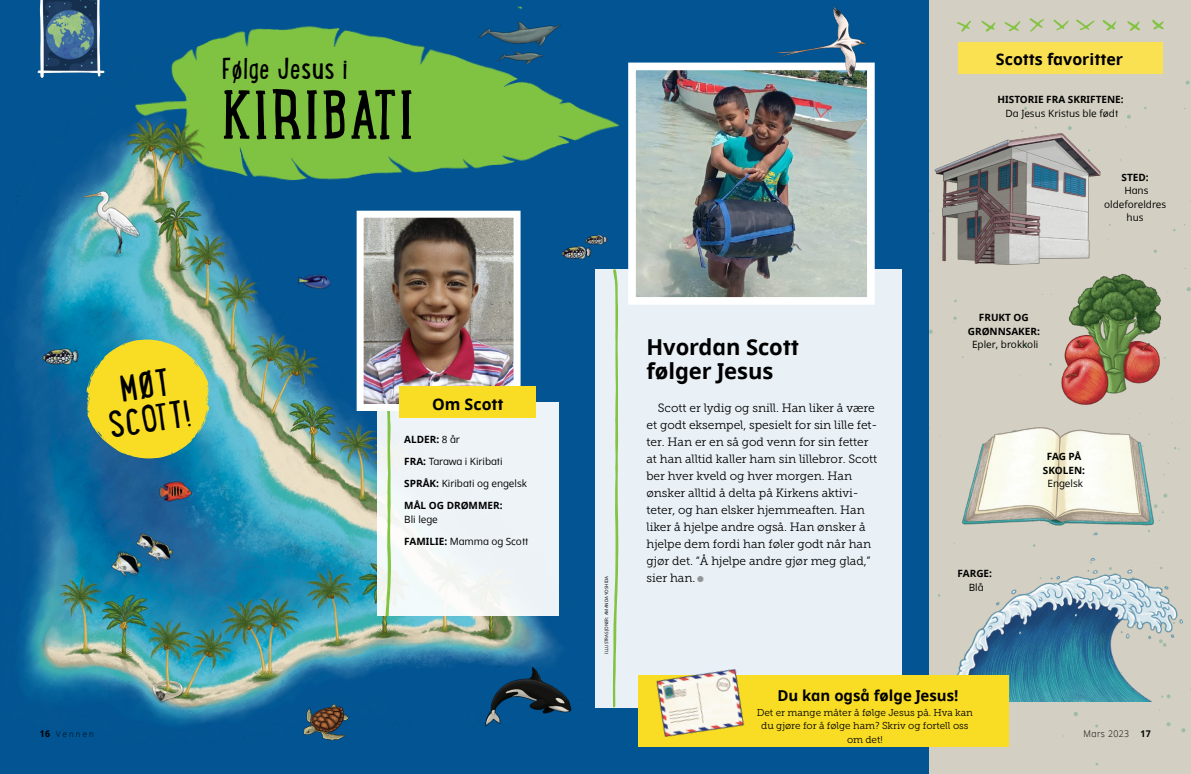
<style>
.page{position:relative;width:1191px;height:774px;background:#fff}
.page>*{position:absolute;margin:0;border:0;box-sizing:border-box;transform-origin:0 0}
.ARTCL_title_Lunchbox{font:74px "Lunch Box Slab";letter-spacing:.03em;color:#000}
.ARTCL_kicker{font:40px/34px "Lunch Box";color:#000;text-align:center}
.ARTCL_title_Lunchbox-2{font:32px "Lunch Box";color:#000}
.TOPIC_title_Dots_20{font:700 22px/24px "Dots Solidlds Lat";letter-spacing:-.005em;color:#000}
.TOPIC_title_Dots_17{font:700 16px "Dots Solidlds Lat";color:#000}
.SIDE_title{font:700 15px "Dots Solidlds Lat";color:#000}
.TOPIC-1_para_Museo{font:12px/17px "Museo Slablds Lat 300";letter-spacing:-.005em;color:#000}
.TOPIC-1_para_first_c{font:700 10px/13.5px "Dots Solidlds Lat";color:#000;text-align:center}
.SIDE_para_first{font:10px/13.5px "Museo Slablds Lat 300";letter-spacing:-.005em;color:#000;text-align:center}
.TOPIC-1_para_flush_l{font:10px "Dots Solidlds Lat";color:#000}
.TOPIC-1_para_flush_l-2{font:700 10px/13.5px "Dots Solidlds Lat";color:#000}
.TOPIC-1_para_first_c-2{font:10px/13.5px "Dots Solidlds Lat";color:#000;text-align:center}
.t1{font:300 9.2px "Dots Solidlds Lat";letter-spacing:.05em;color:#000;scale:.95 1}
.t2{font:300 8.2px "Dots Solidlds Lat";letter-spacing:.28em;color:#000;scale:.95 1}
.FIGimg-CRDT_para{font:4.5px "Dots Solidlds Lat";color:#000}
.s1{font-weight:400}
.s2{font-weight:700}
.s3{font-family:"Ding P Ilds Dpi";font-size:8.5px;color:#939598}
.s4{font-weight:700;font-size:9.2px}
</style>
<div class="page">
<div style="left:0;top:0;width:937px;height:774px;background:#025592"></div>
<div style="left:929px;top:0;width:262px;height:774px;background:#d3cfc2"></div>
<svg style="left:1163px;top:493px;width:4px;height:5px"></svg>
<svg style="left:1186px;top:287px;width:5px;height:4px"></svg>
<svg style="left:929px;top:329px;width:4px;height:5px"></svg>
<svg style="left:1023px;top:343px;width:4px;height:5px"></svg>
<svg style="left:1073px;top:712px;width:5px;height:4px"></svg>
<svg style="left:1181px;top:728px;width:4px;height:5px"></svg>
<svg style="left:1127px;top:115px;width:4px;height:4px"></svg>
<svg style="left:1185px;top:81px;width:4px;height:4px"></svg>
<svg style="left:1166px;top:722px;width:4px;height:4px"></svg>
<svg style="left:953px;top:316px;width:4px;height:7px"></svg>
<svg style="left:1029px;top:18px;width:15px;height:14px"></svg>
<svg style="left:1076px;top:20px;width:18px;height:10px"></svg>
<svg style="left:1127px;top:21px;width:13px;height:10px"></svg>
<svg style="left:1102px;top:20px;width:14px;height:11px"></svg>
<svg style="left:1152px;top:20px;width:11px;height:10px"></svg>
<svg style="left:1053px;top:19px;width:15px;height:11px"></svg>
<svg style="left:1004px;top:21px;width:16px;height:10px"></svg>
<svg style="left:981px;top:21px;width:14px;height:11px"></svg>
<svg style="left:957px;top:21px;width:14px;height:11px"></svg>
<img style="left:16px;top:135px;width:544px;height:602px">
<img style="left:37px;top:0;width:68px;height:78px">
<div style="left:595px;top:269px;width:306px;height:438px;background:#eaf1f6"></div>
<svg style="left:613px;top:269px;width:5px;height:438px"></svg>
<div style="left:377px;top:402px;width:181px;height:214px;background:linear-gradient(to right,#f3f7f7,#ecf2f7)"></div>
<img style="left:927px;top:558px;width:264px;height:143px">
<svg style="left:385px;top:411px;width:6px;height:206px"></svg>
<div style="left:638px;top:676px;width:370px;height:71px;background:#f9dd24"></div>
<img style="left:637px;top:72px;width:228px;height:224px">
<div style="left:628px;top:63px;width:246px;height:242px;border:8px solid #fff"></div>
<img style="left:365px;top:219px;width:147px;height:184px">
<div style="left:357px;top:211px;width:163px;height:200px;border:7px solid #fff"></div>
<div style="left:400px;top:387px;width:136px;height:31px;background:#f9dd24"></div>
<img style="left:124px;top:6px;width:496px;height:186px">
<img style="left:124px;top:115px;width:88px;height:61px">
<svg style="left:87px;top:339px;width:122px;height:119px;background:#cbcb42"></svg>
<img style="left:929px;top:126px;width:181px;height:139px">
<img style="left:1051px;top:273px;width:121px;height:132px">
<img style="left:962px;top:424px;width:198px;height:114px">
<img style="left:765px;top:7px;width:102px;height:77px">
<img style="left:292px;top:698px;width:62px;height:43px">
<img style="left:480px;top:666px;width:92px;height:64px">
<img style="left:285px;top:266px;width:53px;height:34px">
<img style="left:641px;top:669px;width:118px;height:68px">
<img style="left:36px;top:343px;width:47px;height:29px">
<img style="left:107px;top:528px;width:77px;height:54px">
<img style="left:149px;top:474px;width:54px;height:34px">
<img style="left:557px;top:230px;width:51px;height:34px">
<img style="left:82px;top:185px;width:67px;height:77px">
<div style="left:151px;top:680px;width:33px;height:24px;background:#000;opacity:.35"></div>
<img style="left:151px;top:681px;width:34px;height:20px">
<div style="left:958px;top:43px;width:204px;height:31px;background:#fae152"></div>
<p class="ARTCL_title_Lunchbox-2" style="left:222px;top:46px;width:128px">Følge Jesus i</p>
<p class="ARTCL_title_Lunchbox" style="left:222px;top:64px;width:193px">KIRIBATI</p>
<p class="ARTCL_kicker" style="left:100px;top:374px;width:85px;rotate:-9deg">MØT<br>SCOTT!</p>
<p class="TOPIC_title_Dots_17" style="left:432px;top:392px;width:73px">Om Scott</p>
<p class="TOPIC-1_para_flush_l-2" style="left:404px;top:433px;width:57px">ALDER: <span class="s1">8 år</span></p>
<p class="TOPIC-1_para_flush_l" style="left:404px;top:454px;width:100px"><span class="s2">FRA:</span> Tarawa i Kiribati</p>
<p class="TOPIC-1_para_flush_l" style="left:404px;top:476px;width:124px"><span class="s2">SPRÅK:</span> Kiribati og engelsk</p>
<p class="TOPIC-1_para_flush_l-2" style="left:404px;top:499px;width:100px">MÅL OG DRØMMER:<br><span class="s1">Bli lege</span></p>
<p class="TOPIC-1_para_flush_l" style="left:404px;top:534px;width:126px"><span class="s2">FAMILIE:</span> Mamma og Scott</p>
<p class="FIGimg-CRDT_para" style="left:603px;top:654px;width:80px;rotate:-90deg">ILLUSTRASJONER: AMANDA YOSHIDA</p>
<p class="TOPIC_title_Dots_20" style="left:646px;top:335px;width:154px">Hvordan Scott følger Jesus</p>
<p class="TOPIC-1_para_Museo" style="left:646px;top:399px;width:232px;text-indent:11px">Scott er lydig og snill. Han liker å være et godt eksempel, spesielt for sin lille fet&shy;ter. Han er en så god venn for sin fetter at han alltid kaller ham sin lillebror. Scott ber hver kveld og hver morgen. Han ønsker alltid å delta på Kirkens aktivi&shy;teter, og han elsker hjemmeaften. Han liker å hjelpe andre også. Han ønsker å hjelpe dem fordi han føler godt når han gjør det. “Å hjelpe andre gjør meg glad,” sier han. <span class="s3">●</span></p>
<p class="TOPIC_title_Dots_17" style="left:996px;top:47px;width:129px">Scotts favoritter</p>
<p class="TOPIC-1_para_first_c" style="left:997px;top:93px;width:128px">HISTORIE FRA SKRIFTENE:<br><span class="s1">Da Jesus Kristus ble født</span></p>
<p class="TOPIC-1_para_first_c" style="left:967px;top:311px;width:74px">FRUKT OG<br>GRØNNSAKER:<br><span class="s1">Epler, brokkoli</span></p>
<p class="TOPIC-1_para_first_c-2" style="left:1104px;top:171px;width:64px"><span class="s2">STED:<br></span>Hans oldeforeldres hus</p>
<p class="TOPIC-1_para_first_c" style="left:957px;top:567px;width:36px">FARGE:<br><span class="s1">Blå</span></p>
<p class="TOPIC-1_para_first_c" style="left:1043px;top:450px;width:44px">FAG PÅ<br>SKOLEN:<br><span class="s1">Engelsk</span></p>
<p class="SIDE_title" style="left:777px;top:684px;width:183px">Du kan også følge Jesus!</p>
<p class="SIDE_para_first" style="left:756px;top:705px;width:218px">Det er mange måter å følge Jesus på. Hva kan du gjøre for å følge ham? Skriv og fortell oss om det!</p>
<p class="t2" style="left:40px;top:728px;width:58px"><span class="s4">16</span> Vennen</p>
<p class="t1" style="left:1083px;top:727px;width:73px">Mars 2023 <span class="s2">17</span></p>
</div>
